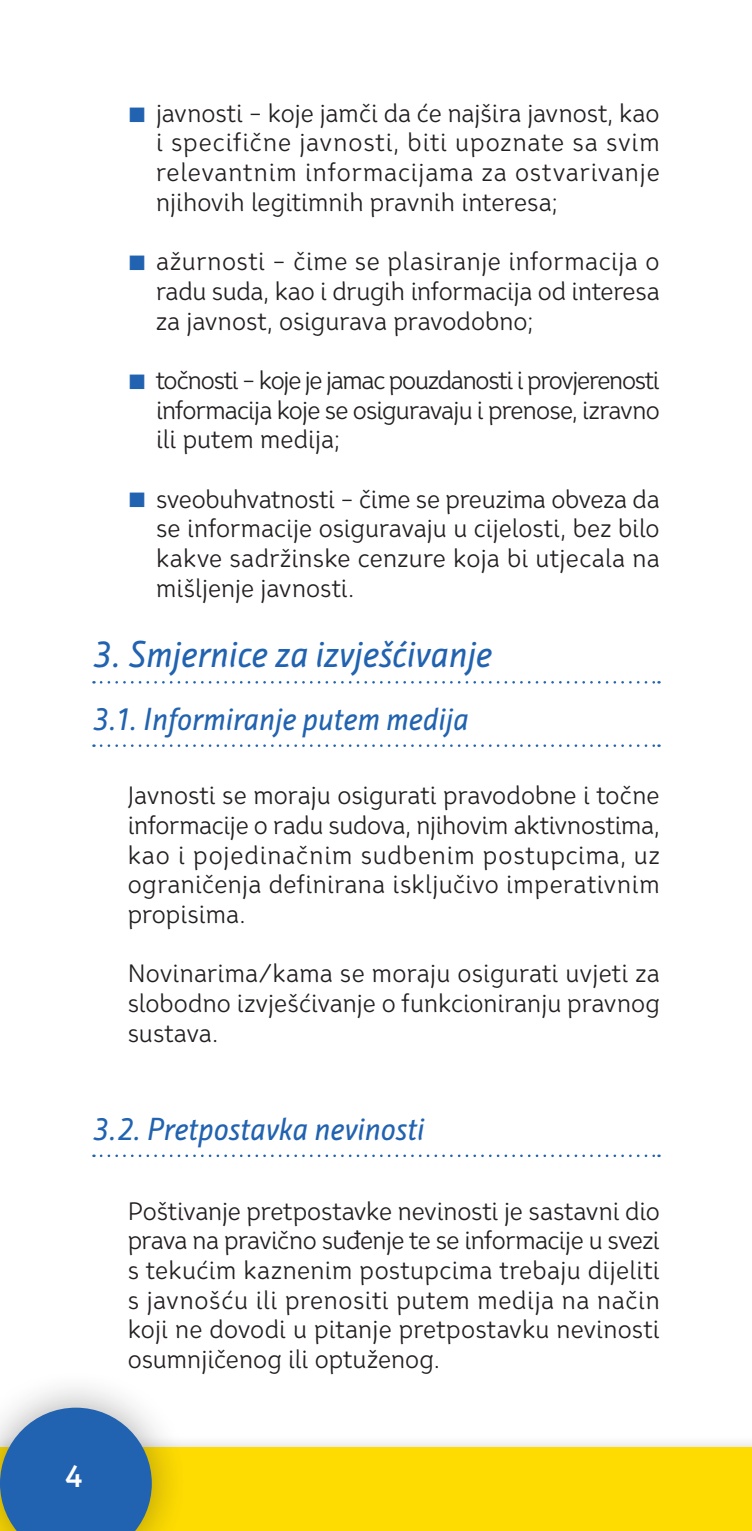
<style>
.page{position:relative;width:752px;height:1531px;background:#fff}
.page>*{position:absolute;margin:0;border:0;box-sizing:border-box;transform-origin:0 0}
.t1{font:italic 35px "Influ BG";letter-spacing:-.01em;color:#2163b0}
.t2{font:italic 30px "Influ BG";letter-spacing:-.005em;color:#2163b0}
.t3{font:700 30px "Nioki BG";color:#fff}
.t4{font:25px/29.8px "Nioki BG";color:#231f20;text-align:justify}
</style>
<div class="page">
<div style="left:0;top:1433px;width:751px;height:98px;background:#231f20;opacity:.2"></div>
<div style="left:0;top:1447px;width:751px;height:84px;background:#ffdc01"></div>
<div style="left:0;top:1368px;width:190px;height:163px;background:#231f20;opacity:.4"></div>
<svg style="left:0;top:1407px;width:152px;height:124px"></svg>
<svg style="left:101px;top:681px;width:558px;height:2px"></svg>
<svg style="left:101px;top:744px;width:558px;height:3px"></svg>
<svg style="left:101px;top:1154px;width:558px;height:3px"></svg>
<p class="t4" style="left:156px;top:98px;width:505px">javnosti – koje jamči da će najšira javnost, kao i specifične javnosti, biti upoznate sa svim relevantnim informacijama za ostvarivanje njihovih legitimnih pravnih interesa;</p>
<p class="t4" style="left:156px;top:247px;width:505px">ažurnosti – čime se plasiranje informacija o radu suda, kao i drugih informacija od interesa za javnost, osigurava pravodobno;</p>
<p class="t4" style="left:156px;top:365px;width:505px">točnosti – koje je jamac pouzdanosti i provjerenosti informacija koje se osiguravaju i prenose, izravno ili putem medija;</p>
<p class="t4" style="left:156px;top:484px;width:505px">sveobuhvatnosti – čime se preuzima obveza da se informacije osiguravaju u cijelosti, bez bilo kakve sadržinske cenzure koja bi utjecala na mišljenje javnosti.</p>
<h1 class="t1" style="left:92px;top:632px;width:401px">3. Smjernice za izvješćivanje</h1>
<p class="t2" style="left:92px;top:700px;width:378px">3.1. Informiranje putem medija</p>
<p class="t4" style="left:128px;top:781px;width:533px">Javnosti se moraju osigurati pravodobne i točne informacije o radu sudova, njihovim aktivnostima, kao i pojedinačnim sudbenim postupcima, uz ograničenja definirana isključivo imperativnim propisima.</p>
<p class="t4" style="left:128px;top:959px;width:533px">Novinarima/kama se moraju osigurati uvjeti za slobodno izvješćivanje o funkcioniranju pravnog sustava.</p>
<p class="t2" style="left:92px;top:1110px;width:333px">3.2. Pretpostavka nevinosti</p>
<p class="t4" style="left:128px;top:1196px;width:533px">Poštivanje pretpostavke nevinosti je sastavni dio prava na pravično suđenje te se informacije u svezi s tekućim kaznenim postupcima trebaju dijeliti s javnošću ili prenositi putem medija na način koji ne dovodi u pitanje pretpostavku nevinosti osumnjičenog ili optuženog.</p>
<p class="t3" style="left:65px;top:1458px;width:19px">4</p>
</div>
